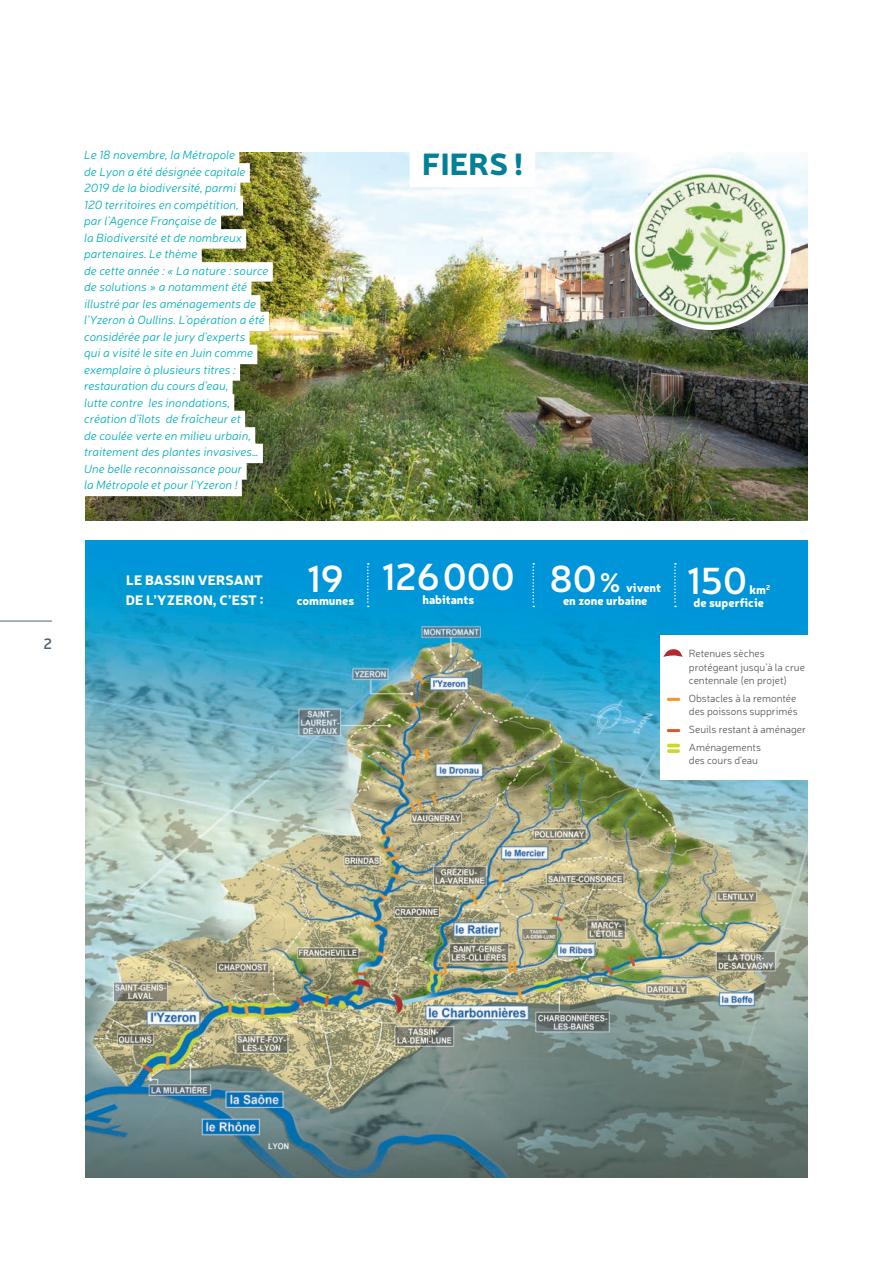
<style>
.page{position:relative;width:893px;height:1263px;background:#fff}
.page>*{position:absolute;margin:0;border:0;box-sizing:border-box;transform-origin:0 0}
.t1{font:600 37.5px "Neris";color:#fff}
.t2{font:900 30.15px "Neris";letter-spacing:.01em;color:#037f96}
.t3{font:600 15px "Neris";color:#4d636e}
.t4{font:900 13.5px/19.5px "Neris";letter-spacing:.01em;color:#fff}
.t5{font:italic 300 12px/16.5px "Neris";color:#00aeb3}
.t6{font:900 12px/13.5px "Neris";color:#fff}
.t7{font:300 10.5px/13.5px "Neris";color:#57585a}
.s1{font-size:27px}
</style>
<div class="page">
<hr style="left:0;top:621px;width:52px;height:1px;background:#4d636e">
<img style="left:85px;top:540px;width:723px;height:638px">
<img style="left:85px;top:152px;width:723px;height:369px">
<div style="left:410px;top:147px;width:125px;height:40px;background:#fff"></div>
<div style="left:80px;top:147px;width:159px;height:19px;background:#fff"></div>
<div style="left:80px;top:163px;width:170px;height:20px;background:#fff"></div>
<div style="left:80px;top:180px;width:160px;height:19px;background:#fff"></div>
<div style="left:80px;top:196px;width:163px;height:20px;background:#fff"></div>
<div style="left:80px;top:213px;width:141px;height:19px;background:#fff"></div>
<div style="left:80px;top:229px;width:166px;height:20px;background:#fff"></div>
<div style="left:80px;top:246px;width:122px;height:19px;background:#fff"></div>
<div style="left:80px;top:262px;width:193px;height:20px;background:#fff"></div>
<div style="left:80px;top:279px;width:171px;height:19px;background:#fff"></div>
<div style="left:80px;top:295px;width:180px;height:20px;background:#fff"></div>
<div style="left:80px;top:312px;width:189px;height:19px;background:#fff"></div>
<div style="left:80px;top:328px;width:170px;height:20px;background:#fff"></div>
<div style="left:80px;top:345px;width:177px;height:19px;background:#fff"></div>
<div style="left:80px;top:361px;width:160px;height:20px;background:#fff"></div>
<div style="left:80px;top:378px;width:153px;height:19px;background:#fff"></div>
<div style="left:80px;top:394px;width:154px;height:20px;background:#fff"></div>
<div style="left:80px;top:411px;width:165px;height:19px;background:#fff"></div>
<div style="left:80px;top:427px;width:175px;height:20px;background:#fff"></div>
<div style="left:80px;top:444px;width:183px;height:19px;background:#fff"></div>
<div style="left:80px;top:460px;width:167px;height:20px;background:#fff"></div>
<div style="left:80px;top:477px;width:162px;height:19px;background:#fff"></div>
<svg style="left:367px;top:563px;width:2px;height:44px"></svg>
<svg style="left:532px;top:563px;width:2px;height:44px"></svg>
<svg style="left:674px;top:563px;width:2px;height:44px"></svg>
<img style="left:629px;top:168px;width:162px;height:162px;border-radius:81px">
<div style="left:660px;top:636px;width:188px;height:144px;background:#fff"></div>
<svg style="left:663px;top:649px;width:19px;height:8px"></svg>
<svg style="left:668px;top:698px;width:11px;height:3px"></svg>
<svg style="left:668px;top:729px;width:11px;height:3px"></svg>
<svg style="left:669px;top:744px;width:9px;height:9px"></svg>
<p class="t3" style="left:44px;top:633px;width:10px">2</p>
<p class="t5" style="left:84px;top:147px;width:186px">Le 18 novembre, la Métropole<br>de Lyon a été désignée capitale<br>2019 de la biodiversité, parmi<br>120 territoires en compétition,<br>par l’Agence Française de<br>la Biodiversité et de nombreux partenaires. Le thème<br>de cette année : « La nature : source de solutions » a notamment été illustré par les aménagements de l’Yzeron à Oullins. L’opération a été considérée par le jury d’experts<br>qui a visité le site en Juin comme exemplaire à plusieurs titres : restauration du cours d’eau,<br>lutte contre les inondations, création d’îlots de fraîcheur et<br>de coulée verte en milieu urbain, traitement des plantes invasives…<br>Une belle reconnaissance pour<br>la Métropole et pour l’Yzeron !</p>
<p class="t4" style="left:126px;top:570px;width:139px">LE BASSIN VERSANT<br>DE L’YZERON, C’EST :</p>
<h1 class="t1" style="left:307px;top:553px;width:38px">19</h1>
<p class="t6" style="left:297px;top:593px;width:59px">communes</p>
<h2 class="t2" style="left:422px;top:142px;width:103px">FIERS !</h2>
<h1 class="t1" style="left:382px;top:551px;width:134px">126 000</h1>
<p class="t6" style="left:422px;top:592px;width:54px">habitants</p>
<h1 class="t1" style="left:549px;top:553px;width:73px">80 <span class="s1">%</span></h1>
<p class="t6" style="left:563px;top:580px;width:100px;text-indent:63px">vivent en zone urbaine</p>
<h1 class="t1" style="left:687px;top:555px;width:61px">150</h1>
<p class="t6" style="left:694px;top:582px;width:78px;text-indent:56px">km<sup>2 </sup>de superficie</p>
<p class="t7" style="left:689px;top:646px;width:118px">Retenues sèches protégeant jusqu’à la crue centennale (en projet)</p>
<p class="t7" style="left:689px;top:691px;width:110px">Obstacles à la remontée des poissons supprimés</p>
<p class="t7" style="left:689px;top:720px;width:119px;line-height:17.7px">Seuils restant à aménager<br>Aménagements</p>
<p class="t7" style="left:689px;top:753px;width:71px">des cours d’eau</p>
</div>
